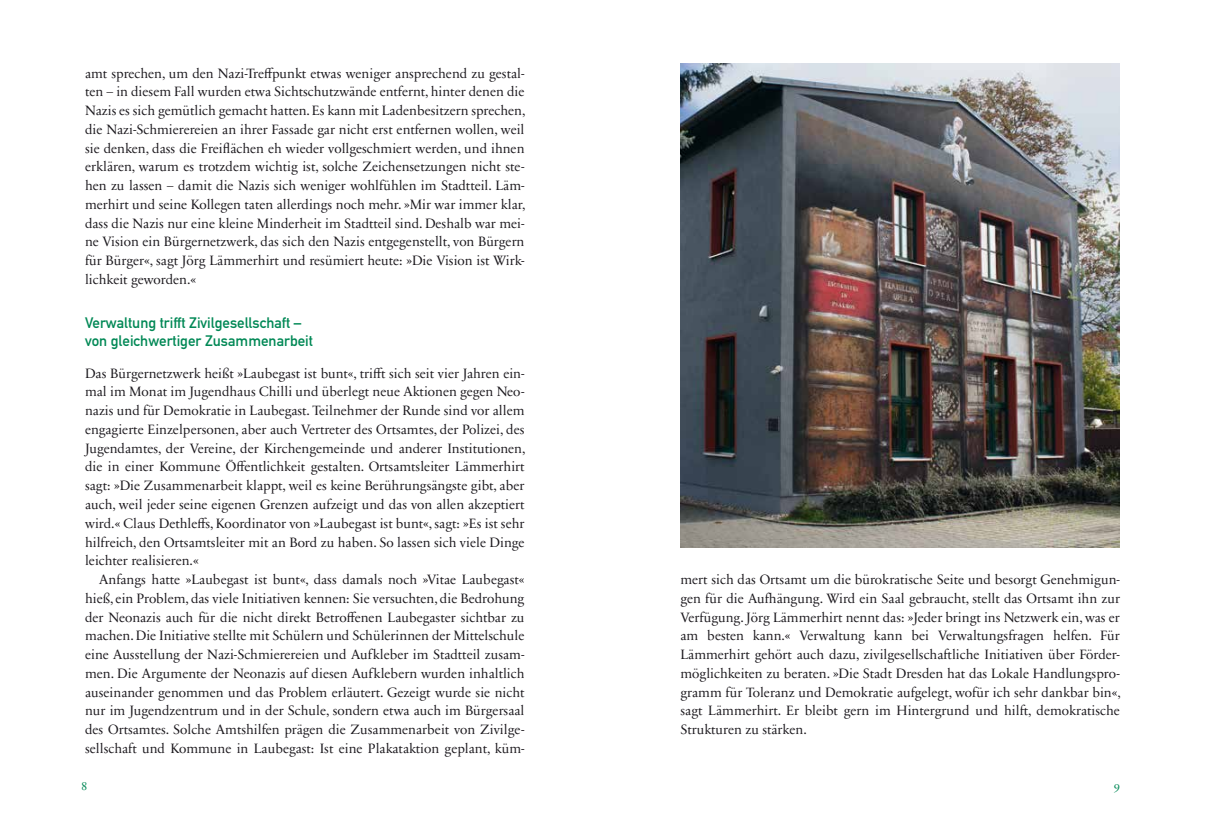
<style>
.page{position:relative;width:1205px;height:833px;background:#fff}
.page>*{position:absolute;margin:0;border:0;box-sizing:border-box;transform-origin:0 0}
.t1{font:15px/18.8px "DIN Mittelschrift";color:#085}
.t2{font:13.75px/18.8px "Sabon Next LT Display Os F";color:#1a171c;text-align:justify}
.t3{font:12.5px "Sabon Next LT Display Os F";color:#085}
</style>
<div class="page">
<img style="left:680px;top:64px;width:440px;height:483px">
<p class="t2" style="left:85px;top:64px;width:442px">amt sprechen, um den Nazi-Treffpunkt etwas weniger ansprechend zu gestal&shy;ten – in diesem Fall wurden etwa Sichtschutzwände entfernt, hinter denen die Nazis es sich gemütlich gemacht hatten. Es kann mit Ladenbesitzern sprechen, die Nazi-Schmierereien an ihrer Fassade gar nicht erst entfernen wollen, weil sie denken, dass die Freiflächen eh wieder vollgeschmiert werden, und ihnen erklären, warum es trotzdem wichtig ist, solche Zeichensetzungen nicht ste&shy;hen zu lassen – damit die Nazis sich weniger wohlfühlen im Stadtteil. Läm&shy;merhirt und seine Kollegen taten allerdings noch mehr. »Mir war immer klar, dass die Nazis nur eine kleine Minderheit im Stadtteil sind. Deshalb war mei&shy;ne Vision ein Bürgernetzwerk, das sich den Nazis entgegenstellt, von Bürgern für Bürger«, sagt Jörg Lämmerhirt und resümiert heute: »Die Vision ist Wirk&shy;lichkeit geworden.«</p>
<p class="t1" style="left:85px;top:313px;width:229px">Verwaltung trifft Zivilgesellschaft – von gleichwertiger Zusammenarbeit</p>
<p class="t2" style="left:85px;top:364px;width:442px">Das Bürgernetzwerk heißt »Laubegast ist bunt«, trifft sich seit vier Jahren ein&shy;mal im Monat im Jugendhaus Chilli und überlegt neue Aktionen gegen Neo&shy;nazis und für Demokratie in Laubegast. Teilnehmer der Runde sind vor allem engagierte Einzelpersonen, aber auch Vertreter des Ortsamtes, der Polizei, des Jugendamtes, der Vereine, der Kirchengemeinde und anderer Institutionen, die in einer Kommune Öffentlichkeit gestalten. Ortsamtsleiter Lämmerhirt sagt: »Die Zusammenarbeit klappt, weil es keine Berührungsängste gibt, aber auch, weil jeder seine eigenen Grenzen aufzeigt und das von allen akzeptiert wird.« Claus Dethleffs, Koordinator von »Laubegast ist bunt«, sagt: »Es ist sehr hilfreich, den Ortsamtsleiter mit an Bord zu haben. So lassen sich viele Dinge leichter realisieren.«</p>
<p class="t2" style="left:85px;top:570px;width:441px;text-indent:14px">Anfangs hatte »Laubegast ist bunt«, dass damals noch »Vitae Laubegast« hieß, ein Problem, das viele Initiativen kennen: Sie versuchten, die Bedrohung der Neonazis auch für die nicht direkt Betroffenen Laubegaster sichtbar zu machen. Die Initiative stellte mit Schülern und Schülerinnen der Mittelschule eine Ausstellung der Nazi-Schmierereien und Aufkleber im Stadtteil zusam&shy;men. Die Argumente der Neonazis auf diesen Aufklebern wurden inhaltlich auseinander genommen und das Problem erläutert. Gezeigt wurde sie nicht nur im Jugendzentrum und in der Schule, sondern etwa auch im Bürgersaal des Ortsamtes. Solche Amtshilfen prägen die Zusammenarbeit von Zivilge&shy;sellschaft und Kommune in Laubegast: Ist eine Plakataktion geplant, küm-</p>
<p class="t2" style="left:680px;top:570px;width:442px">mert sich das Ortsamt um die bürokratische Seite und besorgt Genehmigun&shy;gen für die Aufhängung. Wird ein Saal gebraucht, stellt das Ortsamt ihn zur Verfügung. Jörg Lämmerhirt nennt das: »Jeder bringt ins Netzwerk ein, was er am besten kann.« Verwaltung kann bei Verwaltungsfragen helfen. Für Lämmerhirt gehört auch dazu, zivilgesellschaftliche Initiativen über Förder&shy;möglichkeiten zu beraten. »Die Stadt Dresden hat das Lokale Handlungspro&shy;gramm für Toleranz und Demokratie aufgelegt, wofür ich sehr dankbar bin«, sagt Lämmerhirt. Er bleibt gern im Hintergrund und hilft, demokratische Strukturen zu stärken.</p>
<p class="t3" style="left:81px;top:779px;width:7px">8</p>
<p class="t3" style="left:1113px;top:779px;width:8px">9</p>
</div>
